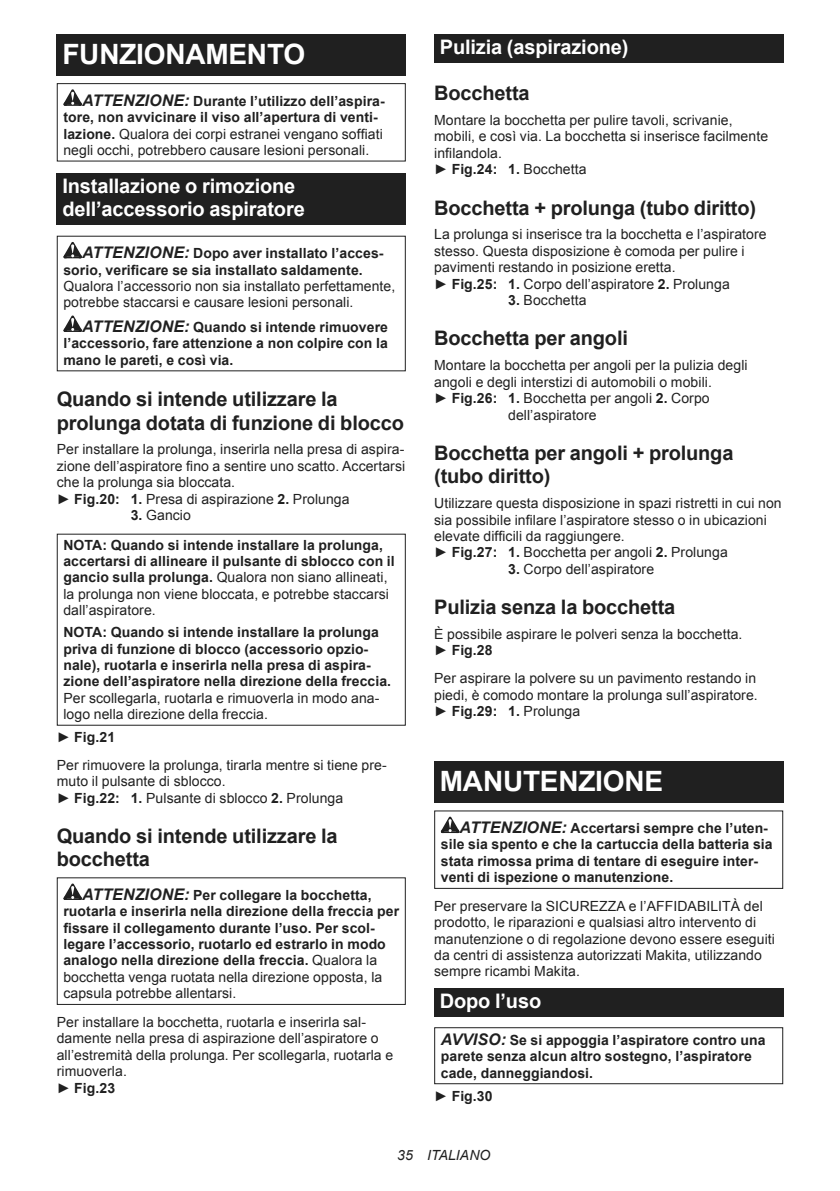
<style>
.page{position:relative;width:840px;height:1191px;background:#fff}
.page>*{position:absolute;margin:0;border:0;box-sizing:border-box;transform-origin:0 0}
.t1{font:700 28px "Arial";letter-spacing:-.01em;color:#fff}
.t2{font:700 20px/23.4px "Arial";letter-spacing:-.01em;color:#202020}
.t3{font:700 20px/23.4px "Arial";letter-spacing:-.01em;color:#fff}
.t4{font:14px/16.4px "Arial";letter-spacing:.005em;color:#202020}
.t5{font:700 14px/16.4px "Arial";letter-spacing:.005em;color:#202020}
.t6{font:italic 14px "Arial";letter-spacing:.005em;color:#202020}
.s1{font-weight:700;font-style:italic;font-size:16px}
.s2{font-weight:700}
.s3{font-style:italic;font-size:16px}
.s4{font-weight:400}
</style>
<div class="page">
<div style="left:57px;top:34px;width:348px;height:41px;background:#202020"></div>
<svg style="left:63px;top:89px;width:19px;height:17px"></svg>
<div style="left:57px;top:83px;width:348px;height:78px;border:1px solid #202020"></div>
<div style="left:57px;top:173px;width:348px;height:52px;background:#202020"></div>
<svg style="left:63px;top:242px;width:19px;height:16px"></svg>
<svg style="left:63px;top:315px;width:19px;height:17px"></svg>
<svg style="left:63px;top:883px;width:19px;height:17px"></svg>
<div style="left:57px;top:877px;width:348px;height:128px;border:1px solid #202020"></div>
<div style="left:434px;top:34px;width:348px;height:29px;background:#202020"></div>
<div style="left:434px;top:761px;width:348px;height:41px;background:#202020"></div>
<svg style="left:440px;top:816px;width:19px;height:17px"></svg>
<div style="left:434px;top:810px;width:348px;height:79px;border:1px solid #202020"></div>
<div style="left:434px;top:987px;width:348px;height:29px;background:#202020"></div>
<div style="left:434px;top:1027px;width:348px;height:57px;border:1px solid #202020"></div>
<h1 class="t1" style="left:62px;top:43px;width:244px">FUNZIONAMENTO</h1>
<p class="t4" style="left:63px;top:93px;width:323px;text-indent:19px"><span class="s1">ATTENZIONE:</span> <span class="s2">Durante l’utilizzo dell’aspira&shy;tore, non avvicinare il viso all’apertura di venti&shy;lazione.</span> Qualora dei corpi estranei vengano soffiati negli occhi, potrebbero causare lesioni personali.</p>
<h2 class="t3" style="left:62px;top:176px;width:244px">Installazione o rimozione dell’accessorio aspiratore</h2>
<p class="t5" style="left:63px;top:246px;width:321px;text-indent:19px"><span class="s3">ATTENZIONE:</span> Dopo aver installato l’acces&shy;sorio, verificare se sia installato saldamente.</p>
<p class="t4" style="left:63px;top:279px;width:333px">Qualora l’accessorio non sia installato perfettamente, potrebbe staccarsi e causare lesioni personali.</p>
<p class="t5" style="left:63px;top:320px;width:326px;text-align:justify;text-indent:19px"><span class="s3">ATTENZIONE:</span> Quando si intende rimuovere l’accessorio, fare attenzione a non colpire con la mano le pareti, e così via.</p>
<h2 class="t2" style="left:57px;top:389px;width:348px">Quando si intende utilizzare la prolunga dotata di funzione di blocco</h2>
<p class="t4" style="left:57px;top:442px;width:350px">Per installare la prolunga, inserirla nella presa di aspira&shy;zione dell’aspiratore fino a sentire uno scatto. Accertarsi che la prolunga sia bloccata.<br>► <span class="s2">Fig.20: 1.</span> Presa di aspirazione <span class="s2">2.</span> Prolunga</p>
<p class="t5" style="left:63px;top:501px;width:321px;line-height:29.6px;text-indent:67px">3. <span class="s4">Gancio<br></span>NOTA: Quando si intende installare la prolunga,</p>
<p class="t4" style="left:63px;top:554px;width:333px"><span class="s2">accertarsi di allineare il pulsante di sblocco con il gancio sulla prolunga.</span> Qualora non siano allineati, la prolunga non viene bloccata, e potrebbe staccarsi dall’aspiratore.</p>
<p class="t5" style="left:63px;top:625px;width:329px">NOTA: Quando si intende installare la prolunga priva di funzione di blocco (accessorio opzio&shy;nale), ruotarla e inserirla nella presa di aspira&shy;zione dell’aspiratore nella direzione della freccia.</p>
<p class="t4" style="left:63px;top:691px;width:317px">Per scollegarla, ruotarla e rimuoverla in modo ana&shy;logo nella direzione della freccia.</p>
<p class="t4" style="left:57px;top:723px;width:331px;line-height:27.8px">► <span class="s2">Fig.21<br></span>Per rimuovere la prolunga, tirarla mentre si tiene pre-</p>
<p class="t4" style="left:57px;top:774px;width:288px">muto il pulsante di sblocco.<br>► <span class="s2">Fig.22: 1.</span> Pulsante di sblocco <span class="s2">2.</span> Prolunga</p>
<h2 class="t2" style="left:57px;top:826px;width:282px">Quando si intende utilizzare la bocchetta</h2>
<p class="t5" style="left:63px;top:888px;width:337px;text-indent:19px"><span class="s3">ATTENZIONE:</span> Per collegare la bocchetta, ruotarla e inserirla nella direzione della freccia per fissare il collegamento durante l’uso. Per scol&shy;legare l’accessorio, ruotarlo ed estrarlo in modo analogo nella direzione della freccia. <span class="s4">Qualora la bocchetta venga ruotata nella direzione opposta, la capsula potrebbe allentarsi.</span></p>
<p class="t4" style="left:57px;top:1015px;width:338px">Per installare la bocchetta, ruotarla e inserirla sal&shy;damente nella presa di aspirazione dell’aspiratore o all’estremità della prolunga. Per scollegarla, ruotarla e rimuoverla.<br>► <span class="s2">Fig.23</span></p>
<h2 class="t3" style="left:439px;top:37px;width:190px">Pulizia (aspirazione)</h2>
<h2 class="t2" style="left:434px;top:83px;width:97px">Bocchetta</h2>
<p class="t4" style="left:434px;top:113px;width:335px">Montare la bocchetta per pulire tavoli, scrivanie, mobili, e così via. La bocchetta si inserisce facilmente infilandola.<br>► <span class="s2">Fig.24: 1.</span> Bocchetta</p>
<h2 class="t2" style="left:434px;top:197px;width:323px">Bocchetta + prolunga (tubo diritto)</h2>
<p class="t4" style="left:434px;top:227px;width:334px">La prolunga si inserisce tra la bocchetta e l’aspiratore stesso. Questa disposizione è comoda per pulire i pavimenti restando in posizione eretta.<br>► <span class="s2">Fig.25: 1.</span> Corpo dell’aspiratore <span class="s2">2.</span> Prolunga</p>
<p class="t4" style="left:508px;top:293px;width:80px"><span class="s2">3.</span> Bocchetta</p>
<h2 class="t2" style="left:434px;top:328px;width:195px">Bocchetta per angoli</h2>
<p class="t4" style="left:434px;top:358px;width:315px">Montare la bocchetta per angoli per la pulizia degli</p>
<p class="t4" style="left:434px;top:375px;width:279px">angoli e degli interstizi di automobili o mobili.</p>
<p class="t4" style="left:434px;top:390px;width:277px">► <span class="s2">Fig.26: 1.</span> Bocchetta per angoli <span class="s2">2.</span> Corpo</p>
<p class="t4" style="left:508px;top:407px;width:90px">dell’aspiratore</p>
<h2 class="t2" style="left:434px;top:443px;width:301px">Bocchetta per angoli + prolunga (tubo diritto)</h2>
<p class="t4" style="left:434px;top:496px;width:349px">Utilizzare questa disposizione in spazi ristretti in cui non sia possibile infilare l’aspiratore stesso o in ubicazioni elevate difficili da raggiungere.<br>► <span class="s2">Fig.27: 1.</span> Bocchetta per angoli <span class="s2">2.</span> Prolunga</p>
<p class="t4" style="left:508px;top:562px;width:147px"><span class="s2">3.</span> Corpo dell’aspiratore</p>
<h2 class="t2" style="left:434px;top:597px;width:242px">Pulizia senza la bocchetta</h2>
<p class="t4" style="left:434px;top:627px;width:309px">È possibile aspirare le polveri senza la bocchetta. ► <span class="s2">Fig.28</span></p>
<p class="t4" style="left:434px;top:671px;width:325px;text-align:justify">Per aspirare la polvere su un pavimento restando in piedi, è comodo montare la prolunga sull’aspiratore. ► <span class="s2">Fig.29: 1.</span> Prolunga</p>
<h1 class="t1" style="left:439px;top:770px;width:225px">MANUTENZIONE</h1>
<p class="t5" style="left:440px;top:821px;width:333px;text-indent:19px"><span class="s3">ATTENZIONE:</span> Accertarsi sempre che l’uten&shy;sile sia spento e che la cartuccia della batteria sia stata rimossa prima di tentare di eseguire inter&shy;venti di ispezione o manutenzione.</p>
<p class="t4" style="left:434px;top:899px;width:342px">Per preservare la SICUREZZA e l’AFFIDABILITÀ del prodotto, le riparazioni e qualsiasi altro intervento di manutenzione o di regolazione devono essere eseguiti da centri di assistenza autorizzati Makita, utilizzando sempre ricambi Makita.</p>
<h2 class="t3" style="left:439px;top:990px;width:103px">Dopo l’uso</h2>
<p class="t5" style="left:440px;top:1032px;width:326px"><span class="s3">AVVISO:</span> Se si appoggia l’aspiratore contro una parete senza alcun altro sostegno, l’aspiratore cade, danneggiandosi.</p>
<p class="t5" style="left:434px;top:1088px;width:60px"><span class="s4">►</span> Fig.30</p>
<p class="t6" style="left:397px;top:1150px;width:95px">35 ITALIANO</p>
</div>
